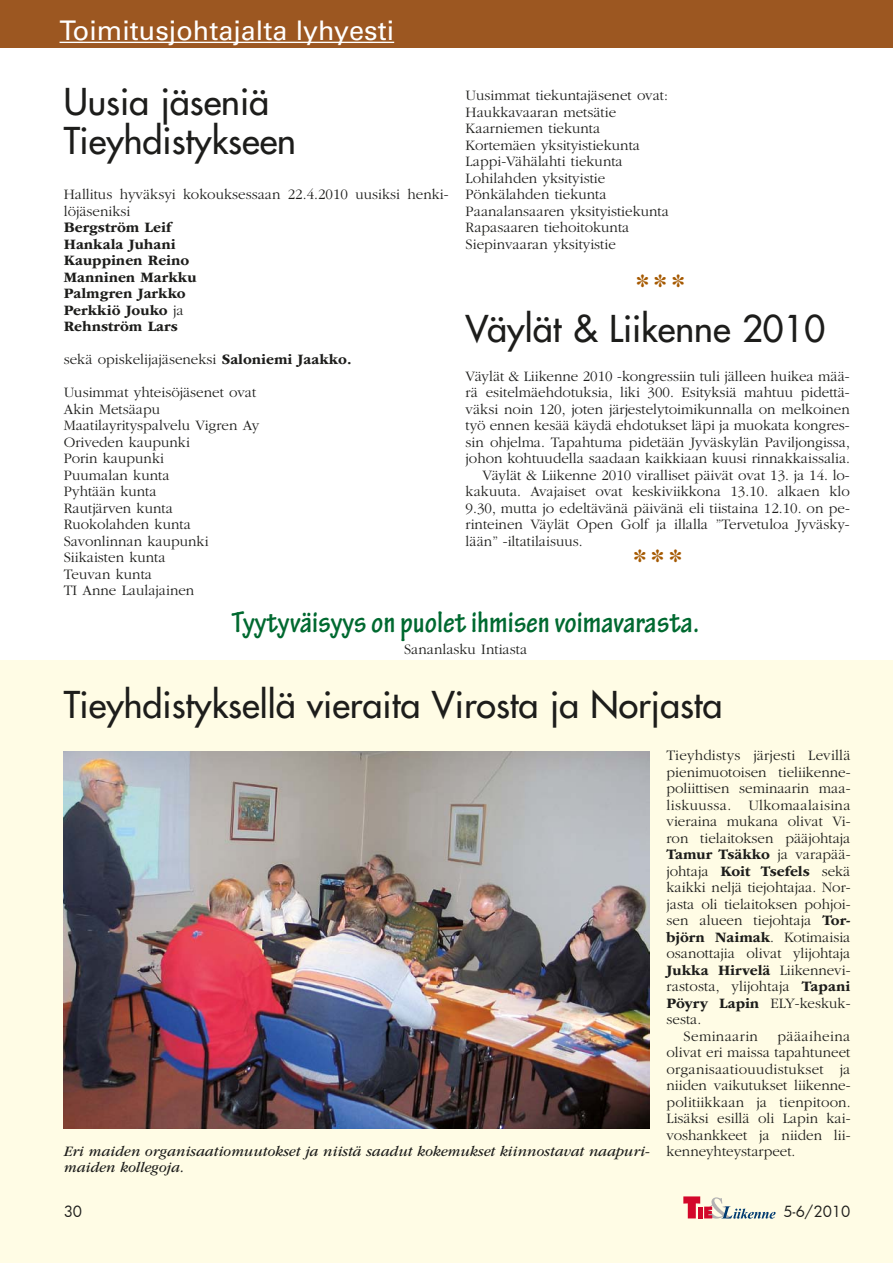
<style>
.page{position:relative;width:893px;height:1263px;background:#fff}
.page>*{position:absolute;margin:0;border:0;box-sizing:border-box;transform-origin:0 0}
.t1{font:500 36px/39px "Futura Std";color:#1d1d1b}
.t2{font:700 condensed 31.5px "Tekton Pro";color:#006930}
.t3{font:27px "Univers LT Std";color:#fff}
.t4{font:18px "Zapf Dingbats Std";color:#a55900}
.t5{font:300 15px/16.5px "ITC Garamond Std";color:#1d1d1b}
.t6{font:700 15px/16.5px "ITC Garamond Std";color:#1d1d1b}
.t7{font:italic 15px/16.5px "ITC Garamond Std";color:#1d1d1b}
.t8{font:300 15px "ITC Garamond Std";letter-spacing:.02em;color:#1d1d1b}
.t9{font:15px "Futura";color:#1d1d1b}
.t10{font:300 15px "ITC Garamond Std";letter-spacing:.025em;color:#1d1d1b}
.s1{font-weight:300}
.s2{font-weight:700}
</style>
<div class="page">
<div style="left:0;top:660px;width:893px;height:603px;background:#fffce5"></div>
<div style="left:0;top:0;width:893px;height:48px;background:#9c5721"></div>
<svg style="left:683px;top:1196px;width:93px;height:23px"></svg>
<hr style="left:60px;top:42px;width:334px;height:1px;background:#fff">
<img style="left:64px;top:751px;width:585px;height:377px">
<h3 class="t3" style="left:60px;top:14px;width:336px">Toimitusjohtajalta lyhyesti</h3>
<h1 class="t1" style="left:64px;top:82px;width:234px">Uusia jäseniä<br>Tieyhdistykseen</h1>
<p class="t5" style="left:64px;top:186px;width:386px">Hallitus hyväksyi kokouksessaan 22.4.2010 uusiksi henki&shy;löjäseniksi</p>
<p class="t6" style="left:64px;top:219px;width:134px">Bergström Leif<br>Hankala Juhani<br>Kauppinen Reino<br>Manninen Markku<br>Palmgren Jarkko<br>Perkkiö Jouko <span class="s1">ja<br></span>Rehnström Lars</p>
<p class="t5" style="left:64px;top:351px;width:289px">sekä opiskelijajäseneksi <span class="s2">Saloniemi Jaakko.</span></p>
<p class="t5" style="left:64px;top:384px;width:197px">Uusimmat yhteisöjäsenet ovat<br>Akin Metsäapu<br>Maatilayrityspalvelu Vigren Ay<br>Oriveden kaupunki<br>Porin kaupunki<br>Puumalan kunta<br>Pyhtään kunta<br>Rautjärven kunta<br>Ruokolahden kunta<br>Savonlinnan kaupunki<br>Siikaisten kunta<br>Teuvan kunta<br>TI Anne Laulajainen</p>
<h2 class="t2" style="left:232px;top:604px;width:469px">Tyytyväisyys on puolet ihmisen voimavarasta.</h2>
<p class="t5" style="left:404px;top:642px;width:125px">Sananlasku Intiasta</p>
<p class="t5" style="left:466px;top:87px;width:205px">Uusimmat tiekuntajäsenet ovat:<br>Haukkavaaran metsätie<br>Kaarniemen tiekunta<br>Kortemäen yksityistiekunta<br>Lappi-Vähälahti tiekunta<br>Lohilahden yksityistie<br>Pönkälahden tiekunta<br>Paanalansaaren yksityistiekunta<br>Rapasaaren tiehoitokunta<br>Siepinvaaran yksityistie</p>
<p class="t4" style="left:636px;top:272px;width:49px">✽ ✽ ✽</p>
<h1 class="t1" style="left:466px;top:310px;width:361px">Väylät &amp; Liikenne 2010</h1>
<p class="t5" style="left:466px;top:368px;width:386px">Väylät &amp; Liikenne 2010 -kongressiin tuli jälleen huikea mää-</p>
<p class="t5" style="left:466px;top:384px;width:386px">rä esitelmäehdotuksia, liki 300. Esityksiä mahtuu pidettä-</p>
<p class="t5" style="left:466px;top:401px;width:386px">väksi noin 120, joten järjestelytoimikunnalla on melkoinen</p>
<p class="t5" style="left:466px;top:417px;width:386px">työ ennen kesää käydä ehdotukset läpi ja muokata kongres-</p>
<p class="t5" style="left:466px;top:434px;width:386px">sin ohjelma. Tapahtuma pidetään Jyväskylän Paviljongissa,</p>
<p class="t5" style="left:466px;top:450px;width:386px">johon kohtuudella saadaan kaikkiaan kuusi rinnakkaissalia.</p>
<p class="t5" style="left:483px;top:467px;width:369px">Väylät &amp; Liikenne 2010 viralliset päivät ovat 13. ja 14. lo-</p>
<p class="t5" style="left:466px;top:483px;width:386px">kakuuta. Avajaiset ovat keskiviikkona 13.10. alkaen klo</p>
<p class="t5" style="left:466px;top:500px;width:386px">9.30, mutta jo edeltävänä päivänä eli tiistaina 12.10. on pe-</p>
<p class="t5" style="left:466px;top:516px;width:386px">rinteinen Väylät Open Golf ja illalla ”Tervetuloa Jyväsky-</p>
<p class="t5" style="left:466px;top:533px;width:119px">lään” -iltatilaisuus.</p>
<p class="t4" style="left:634px;top:547px;width:49px">✽ ✽ ✽</p>
<h1 class="t1" style="left:64px;top:685px;width:660px">Tieyhdistyksellä vieraita Virosta ja Norjasta</h1>
<p class="t7" style="left:64px;top:1143px;width:587px">Eri maiden organisaatiomuutokset ja niistä saadut kokemukset kiinnostavat naapuri&shy;maiden kollegoja.</p>
<p class="t5" style="left:666px;top:747px;width:185px">Tieyhdistys järjesti Levillä</p>
<p class="t5" style="left:666px;top:764px;width:185px">pienimuotoisen tieliikenne-</p>
<p class="t5" style="left:666px;top:780px;width:185px">poliittisen seminaarin maa-</p>
<p class="t8" style="left:666px;top:797px;width:185px">liskuussa. Ulkomaalaisina</p>
<p class="t5" style="left:666px;top:813px;width:185px">vieraina mukana olivat Vi-</p>
<p class="t5" style="left:666px;top:830px;width:185px">ron tielaitoksen pääjohtaja</p>
<p class="t6" style="left:666px;top:846px;width:185px">Tamur Tsäkko <span class="s1">ja varapää-</span></p>
<p class="t5" style="left:666px;top:863px;width:185px">johtaja <span class="s2">Koit Tsefels</span> sekä</p>
<p class="t5" style="left:666px;top:879px;width:185px">kaikki neljä tiejohtajaa. Nor-</p>
<p class="t5" style="left:666px;top:896px;width:185px">jasta oli tielaitoksen pohjoi-</p>
<p class="t5" style="left:666px;top:912px;width:185px">sen alueen tiejohtaja <span class="s2">Tor-</span></p>
<p class="t6" style="left:666px;top:929px;width:185px">björn Naimak<span class="s1">. Kotimaisia</span></p>
<p class="t5" style="left:666px;top:945px;width:185px">osanottajia olivat ylijohtaja</p>
<p class="t6" style="left:666px;top:962px;width:185px">Jukka Hirvelä <span class="s1">Liikennevi-</span></p>
<p class="t5" style="left:666px;top:978px;width:185px">rastosta, ylijohtaja <span class="s2">Tapani</span></p>
<p class="t5" style="left:666px;top:995px;width:185px"><span class="s2">Pöyry Lapin</span> ELY-keskuk-</p>
<p class="t5" style="left:666px;top:1011px;width:36px">sesta.</p>
<p class="t10" style="left:684px;top:1028px;width:76px">Seminaarin</p>
<p class="t5" style="left:666px;top:1028px;width:186px;text-align:justify;text-indent:111px">pääaiheina olivat eri maissa tapahtuneet organisaatiouudistukset ja niiden vaikutukset liikenne&shy;politiikkaan ja tienpitoon.<br>Lisäksi esillä oli Lapin kai&shy;voshankkeet ja niiden lii&shy;kenneyhteystarpeet.</p>
<p class="t9" style="left:64px;top:1201px;width:20px">30</p>
<p class="t9" style="left:783px;top:1201px;width:69px">5-6/2010</p>
</div>
